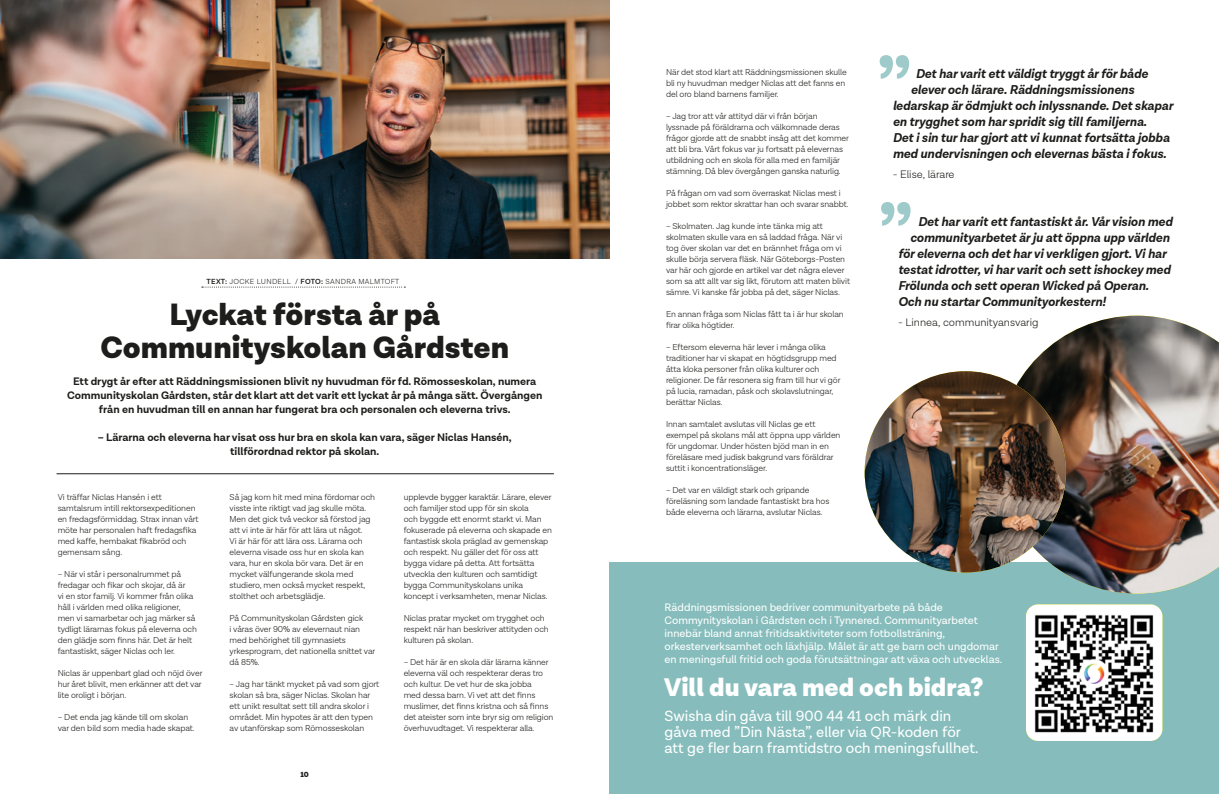
<style>
.page{position:relative;width:1219px;height:794px;background:#fff}
.page>*{position:absolute;margin:0;border:0;box-sizing:border-box;transform-origin:0 0}
.t1{font:700 75.7px "Lota Grotesque";color:#86bdbc}
.Rubrik_alt_1{font:900 31.2px/33px "Lota Grotesque";color:#1d1d1b;text-align:center}
.Brödtext_aktuellt{font:900 25.8px "Lota Grotesque";color:#fff}
.Brödtext_aktuellt-2{font:15px/16px "Lota Grotesque";color:#fff}
.Brödtext_Lota{font:italic 700 13px "Lota Grotesque";color:#1d1d1b}
.Ingress_centrerad{font:700 11px/14px "Lota Grotesque";color:#1d1d1b;text-align:center}
.Brödtext_aktuellt-3{font:11px/13px "Lota Grotesque";color:#fff}
.Brödtext_Lota-2{font:300 11px "Lota Grotesque";color:#1d1d1b}
.Brödtext_Lota-3{font:300 8.7px/11px "Lota Grotesque";letter-spacing:-.01em;color:#1d1d1b}
.TEXT_FOTO_Format{font:300 7.5px "Lota Grotesque";letter-spacing:.04em;color:#1d1d1b}
.t2{font:900 7.5px "Lota Grotesque";color:#1d1d1b}
.s1{font-weight:600}
</style>
<div class="page">
<div style="left:609px;top:563px;width:610px;height:231px;background:#86bdbc"></div>
<svg style="left:202px;top:286px;width:203px;height:1px"></svg>
<img style="left:0;top:0;width:609px;height:258px">
<img style="left:998px;top:316px;width:221px;height:277px">
<img style="left:865px;top:371px;width:201px;height:201px;border-radius:101px">
<svg style="left:1026px;top:604px;width:136px;height:137px;background:#f9fcf9"></svg>
<img style="left:1033px;top:612px;width:122px;height:122px">
<hr style="left:57px;top:473px;width:497px;height:1px;background:#1d1d1b">
<p class="TEXT_FOTO_Format" style="left:206px;top:277px;width:194px"><span class="s1">TEXT:</span> JOCKE LUNDELL / <span class="s1">FOTO:</span> SANDRA MALMTOFT</p>
<p class="Rubrik_alt_1" style="left:100px;top:299px;width:410px">Lyckat första år på<br>Communityskolan Gårdsten</p>
<p class="Ingress_centrerad" style="left:67px;top:374px;width:477px">Ett drygt år efter att Räddningsmissionen blivit ny huvudman för fd. Römosseskolan, numera<br>Communityskolan Gårdsten, står det klart att det varit ett lyckat år på många sätt. Övergången från en huvudman till en annan har fungerat bra och personalen och eleverna trivs.</p>
<p class="Ingress_centrerad" style="left:98px;top:430px;width:415px">– Lärarna och eleverna har visat oss hur bra en skola kan vara, säger Niclas Hansén, tillförordnad rektor på skolan.</p>
<p class="Brödtext_Lota-3" style="left:58px;top:492px;width:142px">Vi träffar Niclas Hansén i ett samtalsrum intill rektorsexpeditionen en fredagsförmiddag. Strax innan vårt möte har personalen haft fredagsfika med kaffe, hembakat fikabröd och gemensam sång.</p>
<p class="Brödtext_Lota-3" style="left:58px;top:569px;width:141px">– När vi står i personalrummet på fredagar och fikar och skojar, då är<br>vi en stor familj. Vi kommer från olika håll i världen med olika religioner, men vi samarbetar och jag märker så tydligt lärarnas fokus på eleverna och den glädje som finns här. Det är helt fantastiskt, säger Niclas och ler.</p>
<p class="Brödtext_Lota-3" style="left:58px;top:668px;width:146px;text-align:justify">Niclas är uppenbart glad och nöjd över hur året blivit, men erkänner att det var lite oroligt i början.</p>
<p class="Brödtext_Lota-3" style="left:58px;top:712px;width:139px">– Det enda jag kände till om skolan var den bild som media hade skapat.</p>
<p class="Brödtext_Lota-3" style="left:230px;top:492px;width:147px">Så jag kom hit med mina fördomar och visste inte riktigt vad jag skulle möta.<br>Men det gick två veckor så förstod jag att vi inte är här för att lära ut något.<br>Vi är här för att lära oss. Lärarna och eleverna visade oss hur en skola kan vara, hur en skola bör vara. Det är en mycket välfungerande skola med studiero, men också mycket respekt, stolthet och arbetsglädje.</p>
<p class="Brödtext_Lota-3" style="left:230px;top:613px;width:147px">På Communityskolan Gårdsten gick<br>i våras över 90% av elevernaut nian med behörighet till gymnasiets yrkesprogram, det nationella snittet var då 85%.</p>
<p class="Brödtext_Lota-3" style="left:230px;top:679px;width:151px">– Jag har tänkt mycket på vad som gjort skolan så bra, säger Niclas. Skolan har ett unikt resultat sett till andra skolor i området. Min hypotes är att den typen av utanförskap som Römosseskolan</p>
<p class="t2" style="left:300px;top:769px;width:10px">10</p>
<p class="Brödtext_Lota-3" style="left:404px;top:492px;width:150px">upplevde bygger karaktär. Lärare, elever och familjer stod upp för sin skola<br>och byggde ett enormt starkt vi. Man fokuserade på eleverna och skapade en fantastisk skola präglad av gemenskap och respekt. Nu gäller det för oss att bygga vidare på detta. Att fortsätta utveckla den kulturen och samtidigt bygga Communityskolans unika koncept i verksamheten, menar Niclas.</p>
<p class="Brödtext_Lota-3" style="left:404px;top:613px;width:147px">Niclas pratar mycket om trygghet och respekt när han beskriver attityden och kulturen på skolan.</p>
<p class="Brödtext_Lota-3" style="left:404px;top:657px;width:151px">– Det här är en skola där lärarna känner eleverna väl och respekterar deras tro och kultur. De vet hur de ska jobba<br>med dessa barn. Vi vet att det finns muslimer, det finns kristna och så finns det ateister som inte bryr sig om religion överhuvudtaget. Vi respekterar alla.</p>
<p class="Brödtext_Lota-3" style="left:666px;top:66px;width:182px">När det stod klart att Räddningsmissionen skulle bli ny huvudman medger Niclas att det fanns en del oro bland barnens familjer.</p>
<p class="Brödtext_Lota-3" style="left:666px;top:110px;width:185px">– Jag tror att vår attityd där vi från början lyssnade på föräldrarna och välkomnade deras frågor gjorde att de snabbt insåg att det kommer att bli bra. Vårt fokus var ju fortsatt på elevernas utbildning och en skola för alla med en familjär stämning. Då blev övergången ganska naturlig.</p>
<p class="Brödtext_Lota-3" style="left:666px;top:187px;width:184px">På frågan om vad som överraskat Niclas mest i jobbet som rektor skrattar han och svarar snabbt.</p>
<p class="Brödtext_Lota-3" style="left:666px;top:220px;width:186px">– Skolmaten. Jag kunde inte tänka mig att skolmaten skulle vara en så laddad fråga. När vi tog över skolan var det en brännhet fråga om vi skulle börja servera fläsk. När Göteborgs-Posten var här och gjorde en artikel var det några elever som sa att allt var sig likt, förutom att maten blivit sämre. Vi kanske får jobba på det, säger Niclas.</p>
<p class="Brödtext_Lota-3" style="left:666px;top:308px;width:179px">En annan fråga som Niclas fått ta i är hur skolan firar olika högtider.</p>
<p class="Brödtext_Lota-3" style="left:666px;top:341px;width:176px">– Eftersom eleverna här lever i många olika traditioner har vi skapat en högtidsgrupp med åtta kloka personer från olika kulturer och religioner. De får resonera sig fram till hur vi gör på lucia, ramadan, påsk och skolavslutningar, berättar Niclas.</p>
<p class="Brödtext_Lota-3" style="left:666px;top:418px;width:176px">Innan samtalet avslutas vill Niclas ge ett exempel på skolans mål att öppna upp världen för ungdomar. Under hösten bjöd man in en föreläsare med judisk bakgrund vars föräldrar suttit i koncentrationsläger.</p>
<p class="Brödtext_Lota-3" style="left:666px;top:484px;width:165px">– Det var en väldigt stark och gripande föreläsning som landade fantastiskt bra hos både eleverna och lärarna, avslutar Niclas.</p>
<h1 class="t1" style="left:876px;top:43px;width:36px">”</h1>
<p class="Brödtext_Lota" style="left:916px;top:66px;width:234px">Det har varit ett väldigt tryggt år för både</p>
<p class="Brödtext_Lota" style="left:911px;top:82px;width:225px">elever och lärare. Räddningsmissionens</p>
<p class="Brödtext_Lota" style="left:893px;top:98px;width:282px">ledarskap är ödmjukt och inlyssnande. Det skapar</p>
<p class="Brödtext_Lota" style="left:893px;top:114px;width:255px">en trygghet som har spridit sig till familjerna.</p>
<p class="Brödtext_Lota" style="left:893px;top:130px;width:278px">Det i sin tur har gjort att vi kunnat fortsätta jobba</p>
<p class="Brödtext_Lota" style="left:893px;top:146px;width:275px">med undervisningen och elevernas bästa i fokus.</p>
<p class="Brödtext_Lota-2" style="left:893px;top:168px;width:63px">- Elise, lärare</p>
<h1 class="t1" style="left:878px;top:190px;width:36px">”</h1>
<p class="Brödtext_Lota" style="left:918px;top:214px;width:256px">Det har varit ett fantastiskt år. Vår vision med</p>
<p class="Brödtext_Lota" style="left:910px;top:230px;width:261px">communityarbetet är ju att öppna upp världen</p>
<p class="Brödtext_Lota" style="left:898px;top:246px;width:270px">för eleverna och det har vi verkligen gjort. Vi har</p>
<p class="Brödtext_Lota" style="left:898px;top:262px;width:274px">testat idrotter, vi har varit och sett ishockey med</p>
<p class="Brödtext_Lota" style="left:898px;top:278px;width:252px">Frölunda och sett operan Wicked på Operan.</p>
<p class="Brödtext_Lota" style="left:898px;top:294px;width:209px">Och nu startar Communityorkestern!</p>
<p class="Brödtext_Lota-2" style="left:898px;top:316px;width:142px">- Linnea, communityansvarig</p>
<p class="Brödtext_aktuellt-3" style="left:665px;top:601px;width:339px">Räddningsmissionen bedriver communityarbete på både Commynityskolan i Gårdsten och i Tynnered. Communityarbetet innebär bland annat fritidsaktiviteter som fotbollsträning, orkesterverksamhet och läxhjälp. Målet är att ge barn och ungdomar en meningsfull fritid och goda förutsättningar att växa och utvecklas.</p>
<p class="Brödtext_aktuellt" style="left:664px;top:672px;width:321px">Vill du vara med och bidra?</p>
<p class="Brödtext_aktuellt-2" style="left:665px;top:709px;width:315px">Swisha din gåva till 900 44 41 och märk din gåva med ”Din Nästa”, eller via QR-koden för att ge fler barn framtidstro och meningsfullhet.</p>
</div>
